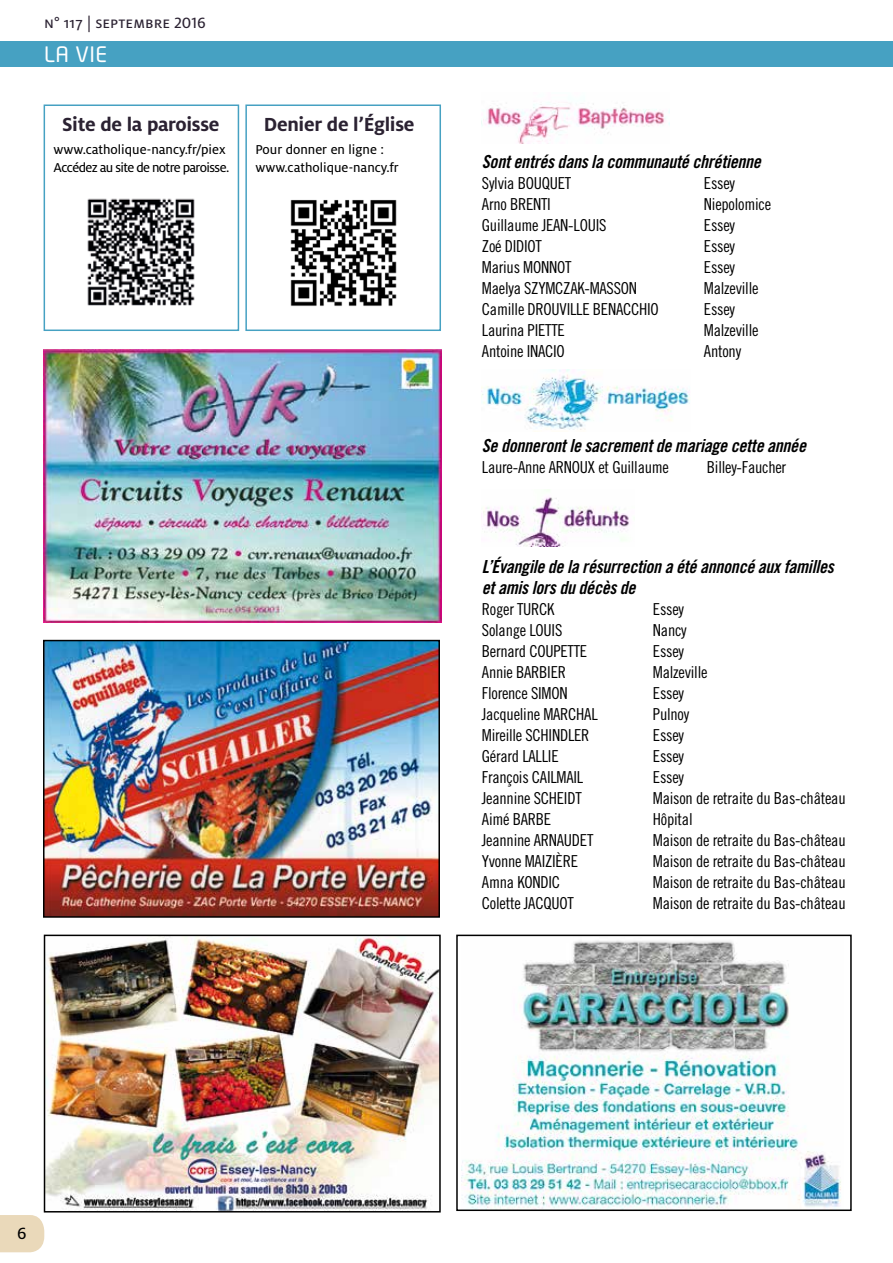
<style>
.page{position:relative;width:893px;height:1263px;background:#fff}
.page>*{position:absolute;margin:0;border:0;box-sizing:border-box;transform-origin:0 0}
.t1{font:700 21px "Milo OT";letter-spacing:-.015em;color:#2b2232}
.t2{font:21px "Neo Tech";color:#fff}
.t3{font:18px/21px "Trade Gothic Bold Cond Twenty Obl";letter-spacing:-.015em;color:#000}
.t4{font:18px "Milo OT Text";color:#000}
.t5{font:16.5px "Trade Gothic Cond Eighteen";letter-spacing:-.015em;color:#000}
.t6{font:16.5px "Milo OT Text";color:#2b2232}
.t7{font:14.25px/18px "Milo OT Text";color:#000}
</style>
<div class="page">
<div style="left:0;top:41px;width:893px;height:25px;background:#46a1c2"></div>
<img style="left:482px;top:102px;width:187px;height:42px">
<img style="left:482px;top:369px;width:208px;height:63px">
<img style="left:483px;top:489px;width:147px;height:57px">
<div style="left:44px;top:104px;width:195px;height:227px;border:2px solid #46a1c2"></div>
<img style="left:87px;top:198px;width:108px;height:108px">
<div style="left:245px;top:104px;width:196px;height:227px;border:2px solid #46a1c2"></div>
<img style="left:290px;top:200px;width:107px;height:107px">
<img style="left:46px;top:643px;width:391px;height:272px">
<div style="left:43px;top:640px;width:397px;height:278px;border:2px solid #000"></div>
<img style="left:47px;top:938px;width:391px;height:271px">
<div style="left:44px;top:935px;width:397px;height:277px;border:2px solid #000"></div>
<img style="left:43px;top:349px;width:398px;height:274px">
<img style="left:461px;top:940px;width:380px;height:268px">
<div style="left:456px;top:935px;width:396px;height:276px;border:2px solid #000"></div>
<svg style="left:0;top:1215px;width:44px;height:38px;background:#ebdbbe"></svg>
<p class="t6" style="left:44px;top:13px;width:163px">n° 117 | septembre 2016</p>
<p class="t2" style="left:44px;top:41px;width:64px">LA VIE</p>
<p class="t1" style="left:62px;top:113px;width:159px">Site de la paroisse</p>
<p class="t7" style="left:54px;top:140px;width:177px">www.catholique-nancy.fr/piex<br>Accédez au site de notre paroisse.</p>
<p class="t1" style="left:264px;top:113px;width:152px">Denier de l’Église</p>
<p class="t7" style="left:255px;top:140px;width:145px">Pour donner en ligne : www.catholique-nancy.fr</p>
<p class="t3" style="left:482px;top:151px;width:280px">Sont entrés dans la communauté chrétienne</p>
<p class="t5" style="left:482px;top:174px;width:91px">Sylvia BOUQUET</p>
<p class="t5" style="left:704px;top:174px;width:33px">Essey</p>
<p class="t5" style="left:482px;top:195px;width:71px">Arno BRENTI</p>
<p class="t5" style="left:704px;top:195px;width:69px">Niepolomice</p>
<p class="t5" style="left:482px;top:216px;width:126px">Guillaume JEAN-LOUIS</p>
<p class="t5" style="left:704px;top:216px;width:33px">Essey</p>
<p class="t5" style="left:482px;top:237px;width:62px">Zoé DIDIOT</p>
<p class="t5" style="left:704px;top:237px;width:33px">Essey</p>
<p class="t5" style="left:482px;top:258px;width:91px">Marius MONNOT</p>
<p class="t5" style="left:704px;top:258px;width:33px">Essey</p>
<p class="t5" style="left:482px;top:279px;width:157px">Maelya SZYMCZAK-MASSON</p>
<p class="t5" style="left:704px;top:279px;width:56px">Malzeville</p>
<p class="t5" style="left:482px;top:300px;width:178px">Camille DROUVILLE BENACCHIO</p>
<p class="t5" style="left:704px;top:300px;width:33px">Essey</p>
<p class="t5" style="left:482px;top:321px;width:84px">Laurina PIETTE</p>
<p class="t5" style="left:704px;top:321px;width:56px">Malzeville</p>
<p class="t5" style="left:482px;top:342px;width:84px">Antoine INACIO</p>
<p class="t5" style="left:704px;top:342px;width:39px">Antony</p>
<p class="t3" style="left:482px;top:435px;width:326px">Se donneront le sacrement de mariage cette année</p>
<p class="t5" style="left:482px;top:458px;width:189px">Laure-Anne ARNOUX et Guillaume</p>
<p class="t5" style="left:707px;top:458px;width:81px">Billey-Faucher</p>
<p class="t3" style="left:482px;top:556px;width:353px">L’Évangile de la résurrection a été annoncé aux familles et amis lors du décès de</p>
<p class="t5" style="left:482px;top:599px;width:74px">Roger TURCK</p>
<p class="t5" style="left:653px;top:599px;width:33px">Essey</p>
<p class="t5" style="left:482px;top:620px;width:82px">Solange LOUIS</p>
<p class="t5" style="left:653px;top:620px;width:35px">Nancy</p>
<p class="t5" style="left:482px;top:641px;width:107px">Bernard COUPETTE</p>
<p class="t5" style="left:653px;top:641px;width:33px">Essey</p>
<p class="t5" style="left:482px;top:662px;width:86px">Annie BARBIER</p>
<p class="t5" style="left:653px;top:662px;width:56px">Malzeville</p>
<p class="t5" style="left:482px;top:683px;width:87px">Florence SIMON</p>
<p class="t5" style="left:653px;top:683px;width:33px">Essey</p>
<p class="t5" style="left:482px;top:704px;width:117px">Jacqueline MARCHAL</p>
<p class="t5" style="left:653px;top:704px;width:38px">Pulnoy</p>
<p class="t5" style="left:482px;top:725px;width:109px">Mireille SCHINDLER</p>
<p class="t5" style="left:653px;top:725px;width:33px">Essey</p>
<p class="t5" style="left:482px;top:746px;width:78px">Gérard LALLIE</p>
<p class="t5" style="left:653px;top:746px;width:33px">Essey</p>
<p class="t5" style="left:482px;top:767px;width:103px">François CAILMAIL</p>
<p class="t5" style="left:653px;top:767px;width:33px">Essey</p>
<p class="t5" style="left:482px;top:788px;width:101px">Jeannine SCHEIDT</p>
<p class="t5" style="left:653px;top:788px;width:194px">Maison de retraite du Bas-château</p>
<p class="t5" style="left:482px;top:809px;width:71px">Aimé BARBE</p>
<p class="t5" style="left:653px;top:809px;width:41px">Hôpital</p>
<p class="t5" style="left:482px;top:830px;width:113px">Jeannine ARNAUDET</p>
<p class="t5" style="left:653px;top:830px;width:194px">Maison de retraite du Bas-château</p>
<p class="t5" style="left:482px;top:851px;width:98px">Yvonne MAIZIÈRE</p>
<p class="t5" style="left:653px;top:851px;width:194px">Maison de retraite du Bas-château</p>
<p class="t5" style="left:482px;top:872px;width:80px">Amna KONDIC</p>
<p class="t5" style="left:653px;top:872px;width:194px">Maison de retraite du Bas-château</p>
<p class="t5" style="left:482px;top:893px;width:93px">Colette JACQUOT</p>
<p class="t5" style="left:653px;top:893px;width:194px">Maison de retraite du Bas-château</p>
<p class="t4" style="left:17px;top:1223px;width:11px">6</p>
</div>
